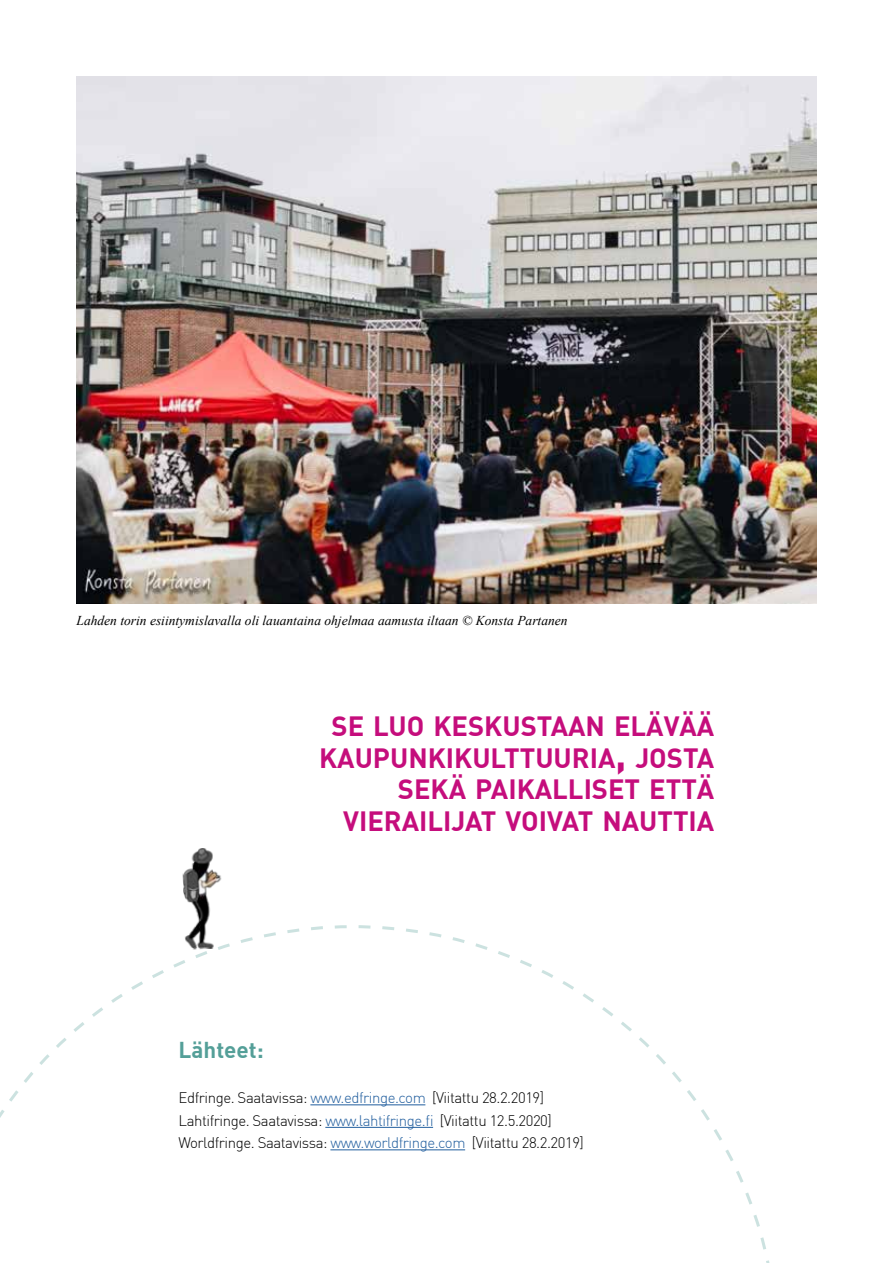
<style>
.page{position:relative;width:893px;height:1263px;background:#fff}
.page>*{position:absolute;margin:0;border:0;box-sizing:border-box;transform-origin:0 0}
.t1{font:700 27.3px/31.5px "DIN";color:#c50d7c;text-align:right}
.t2{font:700 22.5px "DIN";color:#549f98}
.t3{font:300 15px "DIN";letter-spacing:-.03em;color:#000}
.t4{font:italic 13.5px "Times New Roman";color:#000}
.s1{font-size:39px}
.s2{color:#215e9e}
</style>
<div class="page">
<img style="left:77px;top:77px;width:739px;height:527px">
<svg style="left:111px;top:925px;width:483px;height:78px"></svg>
<svg style="left:9px;top:1007px;width:761px;height:256px"></svg>
<img style="left:182px;top:848px;width:46px;height:102px">
<p class="t4" style="left:77px;top:611px;width:493px">Lahden torin esiintymislavalla oli lauantaina ohjelmaa aamusta iltaan © Konsta Partanen</p>
<h1 class="t1" style="left:319px;top:709px;width:397px">SE LUO KESKUSTAAN ELÄVÄÄ<br>KAUPUNKIKULTTUURIA<span class="s1">,</span> JOSTA<br>SEKÄ PAIKALLISET ETTÄ<br>VIERAILIJAT VOIVAT NAUTTIA</h1>
<h3 class="t2" style="left:179px;top:1035px;width:87px">Lähteet:</h3>
<p class="t3" style="left:179px;top:1088px;width:367px">Edfringe. Saatavissa: <span class="s2">www.edfringe.com</span> [Viitattu 28.2.2019]</p>
<p class="t3" style="left:179px;top:1111px;width:375px">Lahtifringe. Saatavissa: <span class="s2">www.lahtifringe.fi</span> [Viitattu 12.5.2020]</p>
<p class="t3" style="left:179px;top:1133px;width:407px">Worldfringe. Saatavissa: <span class="s2">www.worldfringe.com</span> [Viitattu 28.2.2019]</p>
</div>
